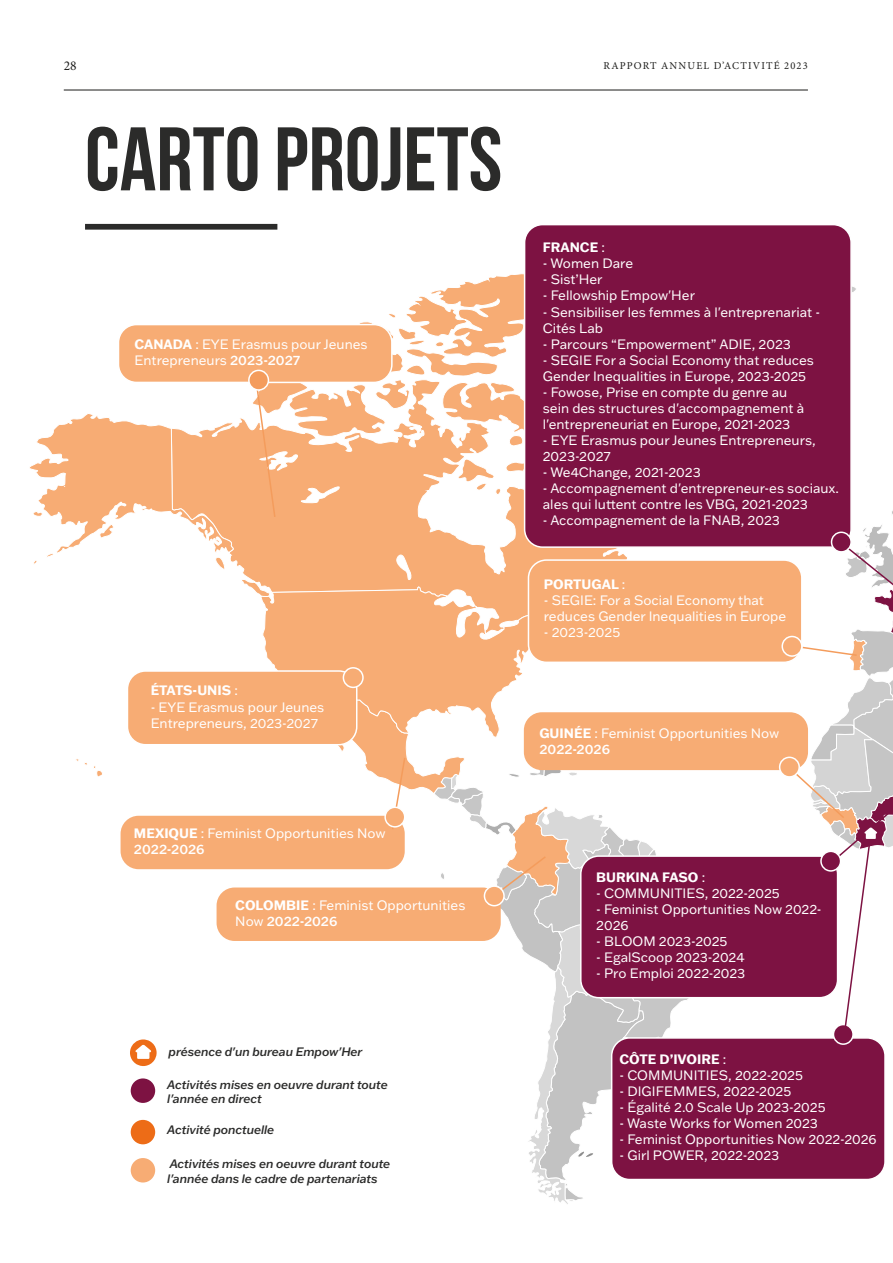
<style>
.page{position:relative;width:893px;height:1263px;background:#fff}
.page>*{position:absolute;margin:0;border:0;box-sizing:border-box;transform-origin:0 0}
.t1{font:700 90px "Bebas Neue";color:#2b2b2a}
.t2{font:13.5px "Minion Pro";color:#1d1d1b}
.t3{font:13.35px/16px "Franklin Gothic ATF";color:#fff}
.t4{font:700 13.35px "Franklin Gothic ATF";color:#fff}
.t5{font:italic 500 12px/14.4px "Franklin Gothic ATF";letter-spacing:-.01em;color:#2b2b2a}
.t6{font:10.5px "Minion Pro";letter-spacing:.11em;color:#1d1d1b}
.s1{font-weight:700}
.s2{font-weight:500}
.s3{font-weight:400}
</style>
<div class="page">
<hr style="left:64px;top:90px;width:744px;height:1px;background:#1d1d1b">
<svg style="left:253px;top:274px;width:374px;height:285px"></svg>
<svg style="left:655px;top:852px;width:34px;height:185px"></svg>
<svg style="left:29px;top:412px;width:540px;height:365px"></svg>
<div style="left:85px;top:224px;width:192px;height:6px;background:#2b2b2a"></div>
<div style="left:525px;top:225px;width:326px;height:322px;background:#7d1242;border-radius:18px"></div>
<div style="left:524px;top:224px;width:328px;height:324px;border:2px solid #fff;border-radius:18px"></div>
<div style="left:121px;top:816px;width:284px;height:53px;background:#f7ac74;border-radius:18px"></div>
<div style="left:217px;top:887px;width:284px;height:54px;background:#f7ac74;border-radius:18px"></div>
<div style="left:524px;top:712px;width:284px;height:58px;background:#f7ac74;border-radius:18px"></div>
<div style="left:528px;top:560px;width:274px;height:102px;background:#f7ac74;border-radius:18px"></div>
<div style="left:528px;top:559px;width:275px;height:104px;border:2px solid #fff;border-radius:18px"></div>
<div style="left:612px;top:1038px;width:273px;height:141px;background:#7d1242;border-radius:18px"></div>
<div style="left:611px;top:1037px;width:275px;height:143px;border:2px solid #fff;border-radius:18px"></div>
<div style="left:581px;top:856px;width:257px;height:142px;background:#7d1242;border-radius:18px"></div>
<div style="left:580px;top:855px;width:258px;height:143px;border:2px solid #fff;border-radius:18px"></div>
<div style="left:127px;top:671px;width:230px;height:74px;background:#f7ac74;border-radius:18px"></div>
<div style="left:127px;top:670px;width:230px;height:75px;border:2px solid #fff;border-radius:18px"></div>
<div style="left:118px;top:325px;width:274px;height:57px;background:#f7ac74;border-radius:18px"></div>
<div style="left:118px;top:324px;width:275px;height:59px;border:2px solid #fff;border-radius:18px"></div>
<svg style="left:254px;top:372px;width:22px;height:147px"></svg>
<svg style="left:301px;top:695px;width:354px;height:509px"></svg>
<svg style="left:130px;top:1039px;width:27px;height:27px"></svg>
<div style="left:131px;top:1078px;width:24px;height:25px;background:#7d1242;border-radius:50%"></div>
<div style="left:131px;top:1120px;width:24px;height:24px;background:#ed6c17;border-radius:50%"></div>
<div style="left:131px;top:1158px;width:24px;height:24px;background:#f7ac74;border-radius:50%"></div>
<div style="left:484px;top:886px;width:20px;height:20px;background:#f7ac74;border-radius:50%"></div>
<div style="left:484px;top:885px;width:21px;height:21px;border:2px solid #fff;border-radius:50%"></div>
<div style="left:385px;top:807px;width:20px;height:20px;background:#f7ac74;border-radius:50%"></div>
<div style="left:384px;top:806px;width:21px;height:21px;border:2px solid #fff;border-radius:50%"></div>
<div style="left:343px;top:668px;width:20px;height:19px;background:#f7ac74;border-radius:50%"></div>
<div style="left:343px;top:667px;width:21px;height:21px;border:2px solid #fff;border-radius:50%"></div>
<div style="left:249px;top:370px;width:19px;height:20px;background:#f49c5c;border-radius:50%"></div>
<div style="left:248px;top:370px;width:21px;height:21px;border:2px solid #fff;border-radius:50%"></div>
<svg style="left:833px;top:1024px;width:20px;height:20px"></svg>
<div style="left:833px;top:1024px;width:21px;height:21px;border:2px solid #fff;border-radius:50%"></div>
<div style="left:779px;top:756px;width:21px;height:22px;border:2px solid #fff;border-radius:50%"></div>
<svg style="left:780px;top:507px;width:113px;height:532px"></svg>
<p class="t2" style="left:64px;top:57px;width:14px">28</p>
<p class="t6" style="left:604px;top:58px;width:206px">RAPPORT ANNUEL D’ACTIVITÉ 2023</p>
<h1 class="t1" style="left:85px;top:110px;width:419px">CARTO PROJETS</h1>
<p class="t3" style="left:135px;top:335px;width:235px"><span class="s1">CANADA</span> : EYE Erasmus pour Jeunes<br>Entrepreneurs <span class="s2">2023-2027</span></p>
<p class="t4" style="left:151px;top:682px;width:89px">ÉTATS-UNIS <span class="s3">:</span></p>
<p class="t3" style="left:151px;top:698px;width:175px">- EYE Erasmus pour Jeunes<br>Entrepreneurs, 2023-2027</p>
<p class="t3" style="left:134px;top:825px;width:253px"><span class="s1">MEXIQUE</span> : Feminist Opportunities Now<br><span class="s2">2022-2026</span></p>
<p class="t3" style="left:235px;top:897px;width:232px"><span class="s1">COLOMBIE</span> : Feminist Opportunities<br>Now <span class="s2">2022-2026</span></p>
<p class="t5" style="left:169px;top:1044px;width:195px">présence d'un bureau Empow'Her</p>
<p class="t5" style="left:167px;top:1077px;width:222px">Activités mises en oeuvre durant toute l'année en direct</p>
<p class="t5" style="left:167px;top:1122px;width:109px">Activité ponctuelle</p>
<p class="t5" style="left:167px;top:1156px;width:225px">Activités mises en oeuvre durant toute l'année dans le cadre de partenariats</p>
<p class="t4" style="left:543px;top:239px;width:64px">FRANCE <span class="s3">:</span></p>
<p class="t3" style="left:543px;top:255px;width:92px">- Women Dare</p>
<p class="t3" style="left:543px;top:271px;width:61px">- Sist’Her</p>
<p class="t3" style="left:543px;top:287px;width:154px">- Fellowship Empow'Her</p>
<p class="t3" style="left:543px;top:303px;width:279px">- Sensibiliser les femmes à l'entreprenariat -<br>Cités Lab</p>
<p class="t3" style="left:543px;top:335px;width:249px">- Parcours “Empowerment” ADIE, 2023</p>
<p class="t3" style="left:543px;top:351px;width:273px">- SEGIE For a Social Economy that reduces<br>Gender Inequalities in Europe, 2023-2025</p>
<p class="t3" style="left:543px;top:383px;width:263px">- Fowose, Prise en compte du genre au sein des structures d'accompagnement à l'entrepreneuriat en Europe, 2021-2023</p>
<p class="t3" style="left:543px;top:432px;width:274px">- EYE Erasmus pour Jeunes Entrepreneurs,<br>2023-2027</p>
<p class="t3" style="left:543px;top:464px;width:159px">- We4Change, 2021-2023</p>
<p class="t3" style="left:543px;top:480px;width:298px">- Accompagnement d'entrepreneur-es sociaux. ales qui luttent contre les VBG, 2021-2023</p>
<p class="t3" style="left:543px;top:512px;width:238px">- Accompagnement de la FNAB, 2023</p>
<p class="t4" style="left:544px;top:575px;width:83px">PORTUGAL <span class="s3">:</span></p>
<p class="t3" style="left:544px;top:592px;width:244px">- SEGIE: For a Social Economy that reduces Gender Inequalities in Europe</p>
<p class="t3" style="left:544px;top:624px;width:78px">- 2023-2025</p>
<p class="t3" style="left:539px;top:725px;width:241px"><span class="s1">GUINÉE</span> : Feminist Opportunities Now<br><span class="s2">2022-2026</span></p>
<p class="t4" style="left:596px;top:868px;width:110px">BURKINA FASO <span class="s3">:</span></p>
<p class="t3" style="left:596px;top:885px;width:185px">- COMMUNITIES, 2022-2025</p>
<p class="t3" style="left:596px;top:901px;width:227px">- Feminist Opportunities Now 2022-<br>2026</p>
<p class="t3" style="left:596px;top:933px;width:133px">- BLOOM 2023-2025</p>
<p class="t3" style="left:596px;top:949px;width:150px">- EgalScoop 2023-2024</p>
<p class="t3" style="left:596px;top:965px;width:150px">- Pro Emploi 2022-2023</p>
<p class="t4" style="left:619px;top:1050px;width:108px">CÔTE D’IVOIRE <span class="s3">:</span></p>
<p class="t3" style="left:619px;top:1067px;width:185px">- COMMUNITIES, 2022-2025</p>
<p class="t3" style="left:619px;top:1083px;width:173px">- DIGIFEMMES, 2022-2025</p>
<p class="t3" style="left:619px;top:1099px;width:207px">- Égalité 2.0 Scale Up 2023-2025</p>
<p class="t3" style="left:619px;top:1115px;width:200px">- Waste Works for Women 2023</p>
<p class="t3" style="left:619px;top:1131px;width:259px">- Feminist Opportunities Now 2022-2026</p>
<p class="t3" style="left:619px;top:1147px;width:161px">- Girl POWER, 2022-2023</p>
</div>
